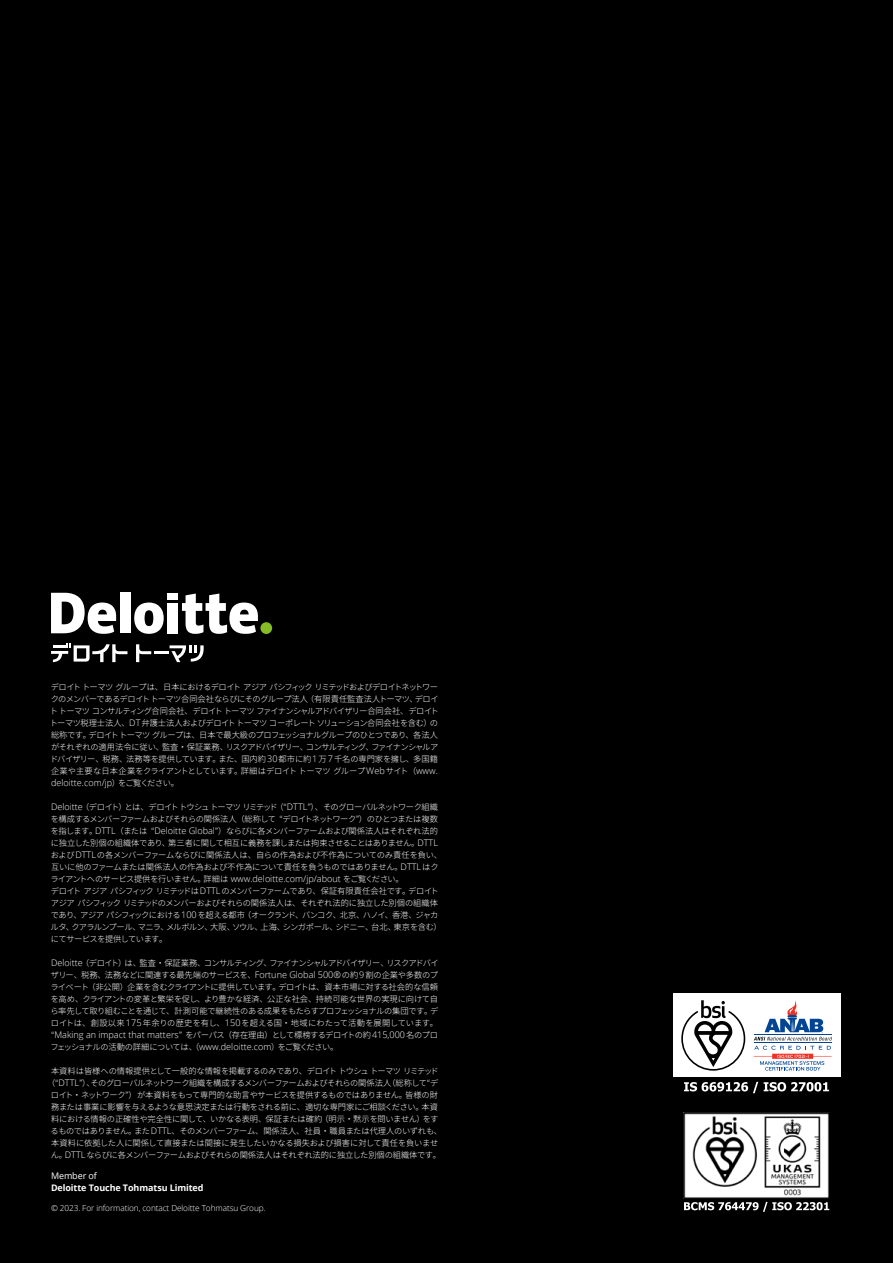
<style>
.page{position:relative;width:893px;height:1263px;background:#000}
.page>*{position:absolute;margin:0;border:0;box-sizing:border-box;transform-origin:0 0}
.t1{font:300 9.15px "Open Sans";color:#fff}
.t2{font:700 9px "Open Sans";letter-spacing:-.01em;color:#fff}
.t3{font:9px "Open Sans";letter-spacing:-.01em;color:#fff}
.t4{font:300 8.25px/12px "Noto Sans JP";letter-spacing:-.04em;color:#fff;text-align:justify}
.t5{font:300 8.25px "Open Sans";letter-spacing:-.01em;color:#fff}
.t6{font:300 8.25px "Noto Sans JP";letter-spacing:-.065em;color:#fff}
.s1{font-family:"Open Sans";font-size:9.15px}
.s2{font-family:"Noto Sans JP";font-size:8.25px}
</style>
<div class="page">
<div style="left:260px;top:622px;width:12px;height:12px;background:#86bc25;border-radius:50%"></div>
<div style="left:120px;top:593px;width:10px;height:40px;background:#fff"></div>
<svg style="left:134px;top:602px;width:30px;height:32px"></svg>
<div style="left:168px;top:603px;width:10px;height:30px;background:#fff"></div>
<div style="left:168px;top:593px;width:10px;height:6px;background:#fff"></div>
<svg style="left:182px;top:593px;width:76px;height:41px"></svg>
<svg style="left:51px;top:593px;width:65px;height:41px"></svg>
<hr style="left:154px;top:651px;width:14px;height:3px;background:#fff">
<svg style="left:170px;top:645px;width:34px;height:17px"></svg>
<svg style="left:136px;top:644px;width:15px;height:18px"></svg>
<svg style="left:51px;top:644px;width:76px;height:18px"></svg>
<svg style="left:673px;top:993px;width:168px;height:100px"></svg>
<img style="left:684px;top:1112px;width:146px;height:86px">
<svg style="left:684px;top:1202px;width:145px;height:10px"></svg>
<p class="t4" style="left:50px;top:681px;width:390px">デロイトトーマツグループは、日本におけるデロイトアジアパシフィックリミテッドおよびデロイトネットワークのメンバーであるデロイトトーマツ合同会社ならびにそのグループ法人（有限責任監査法人トーマツ、デロイトトーマツコンサルティング合同会社、デロイトトーマツファイナンシャルアドバイザリー合同会社、デロイトトーマツ税理士法人、<span class="s1">DT</span> 弁護士法人およびデロイトトーマツコーポレートソリューション合同会社を含む）の総称です。デロイトトーマツグループは、日本で最大級のプロフェッショナルグループのひとつであり、各法人がそれぞれの適用法令に従い、監査・保証業務、リスクアドバイザリー、コンサルティング、ファイナンシャルアドバイザリー、税務、法務等を提供しています。また、国内約<span class="s1">30</span>都市に約<span class="s1">1</span>万<span class="s1">7</span>千名の専門家を擁し、多国籍企業や主要な日本企業をクライアントとしています。詳細はデロイトトーマツグループ<span class="s1">Web</span>サイト（<span class="s1">www.</span></p>
<p class="t1" style="left:51px;top:776px;width:130px">deloitte.com/jp<span class="s2">）をご覧ください。</span></p>
<p class="t4" style="left:50px;top:801px;width:393px;text-align:left"><span class="s1">Deloitte</span>（デロイト）とは、デロイトトウシュトーマツリミテッド（“<span class="s1">DTTL</span>”）、そのグローバルネットワーク組織を構成するメンバーファームおよびそれらの関係法人（総称して “デロイトネットワーク”）のひとつまたは複数を指します。<span class="s1">DTTL</span>（または “<span class="s1">Deloitte Global</span>”）ならびに各メンバーファームおよび関係法人はそれぞれ法的に独立した別個の組織体であり、第三者に関して相互に義務を課しまたは拘束させることはありません。<span class="s1">DTTL</span>および<span class="s1">DTTL</span>の各メンバーファームならびに関係法人は、自らの作為および不作為についてのみ責任を負い、互いに他のファームまたは関係法人の作為および不作為について責任を負うものではありません。<span class="s1">DTTL</span>はクライアントへのサービス提供を行いません。詳細は <span class="s1">www.deloitte.com/jp/about</span> をご覧ください。<br>デロイトアジアパシフィックリミテッドは <span class="s1">DTTL</span>のメンバーファームであり、保証有限責任会社です。デロイトアジアパシフィックリミテッドのメンバーおよびそれらの関係法人は、それぞれ法的に独立した別個の組織体であり、アジアパシフィックにおける<span class="s1">100</span> を超える都市（オークランド、バンコク、北京、ハノイ、香港、ジャカルタ、クアラルンプール、マニラ、メルボルン、大阪、ソウル、上海、シンガポール、シドニー、台北、東京を含む）にてサービスを提供しています。</p>
<p class="t4" style="left:50px;top:957px;width:390px"><span class="s1">Deloitte</span>（デロイト）は、監査・保証業務、コンサルティング、ファイナンシャルアドバイザリー、リスクアドバイザリー、税務、法務などに関連する最先端のサービスを、<span class="s1">Fortune Global 500®</span>の約<span class="s1">9</span>割の企業や多数のプライベート（非公開）企業を含むクライアントに提供しています。デロイトは、資本市場に対する社会的な信頼を高め、クライアントの変革と繁栄を促し、より豊かな経済、公正な社会、持続可能な世界の実現に向けて自ら率先して取り組むことを通じて、計測可能で継続性のある成果をもたらすプロフェッショナルの集団です。デロイトは、創設以来<span class="s1">175</span>年余りの歴史を有し、<span class="s1">150</span>を超える国・地域にわたって活動を展開しています。</p>
<p class="t1" style="left:51px;top:1028px;width:389px"><span class="s2">“</span>Making an impact that matters<span class="s2">” をパーパス（存在理由）として標榜するデロイトの約</span>415,000<span class="s2">名のプロ</span></p>
<p class="t6" style="left:50px;top:1042px;width:289px">フェッショナルの活動の詳細については、（<span class="s1">www.deloitte.com</span>）をご覧ください。</p>
<p class="t4" style="left:47px;top:1065px;width:396px;text-align:center">本資料は皆様への情報提供として一般的な情報を掲載するのみであり、デロイトトウシュトーマツリミテッド（“<span class="s1">DTTL</span>”）、そのグローバルネットワーク組織を構成するメンバーファームおよびそれらの関係法人（総称して“デロイト・ネットワーク”）が本資料をもって専門的な助言やサービスを提供するものではありません。皆様の財務または事業に影響を与えるような意思決定または行動をされる前に、適切な専門家にご相談ください。本資料における情報の正確性や完全性に関して、いかなる表明、保証または確約（明示・黙示を問いません）をするものではありません。また<span class="s1">DTTL</span>、そのメンバーファーム、関係法人、社員・職員または代理人のいずれも、本資料に依拠した人に関係して直接または間接に発生したいかなる損失および損害に対して責任を負いません。<span class="s1">DTTL</span> ならびに各メンバーファームおよびそれらの関係法人はそれぞれ法的に独立した別個の組織体です。</p>
<p class="t3" style="left:51px;top:1169px;width:47px">Member of</p>
<p class="t2" style="left:51px;top:1181px;width:154px">Deloitte Touche Tohmatsu Limited</p>
<p class="t5" style="left:51px;top:1202px;width:216px">© 2023. For information, contact Deloitte Tohmatsu Group.</p>
</div>
